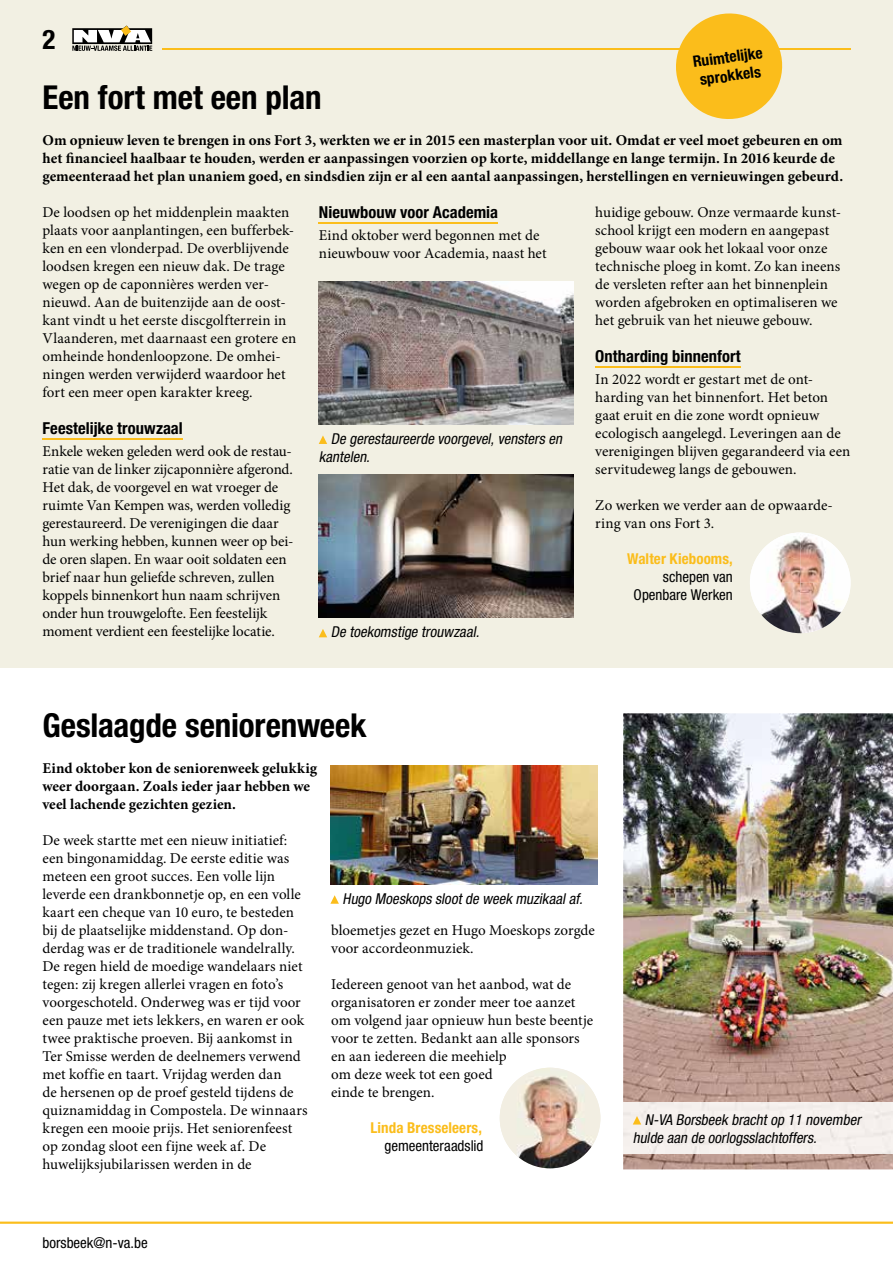
<style>
.page{position:relative;width:893px;height:1263px;background:#fff}
.page>*{position:absolute;margin:0;border:0;box-sizing:border-box;transform-origin:0 0}
.t1{font:700 condensed 33px "Helvetica Neue LT Std";letter-spacing:-.005em;color:#000}
.t2{font:700 condensed 27px "Helvetica Neue LT Std";color:#000}
.t3{font:700 condensed 16.5px "Helvetica Neue LT Std";letter-spacing:.005em;color:#000}
.t4{font:700 condensed 15.6px/18.8px "Helvetica Neue LT Std";color:#000}
.t5{font:15px/18px "Minion Pro";color:#000}
.t6{font:700 15px/18px "Minion Pro";color:#000}
.t7{font:italic condensed 15px/18px "Helvetica Neue LT Std";color:#000}
.t8{font:condensed 15px/18px "Helvetica Neue LT Std";color:#000;text-align:right}
.t9{font:700 condensed 15px "Helvetica Neue LT Std";letter-spacing:.005em;color:#fbbd1b}
</style>
<div class="page">
<div style="left:0;top:0;width:893px;height:668px;background:#f2f0e3"></div>
<hr style="left:43px;top:438px;width:140px;height:1px;background:#fbbd1b">
<hr style="left:319px;top:222px;width:179px;height:1px;background:#fbbd1b">
<hr style="left:595px;top:366px;width:146px;height:1px;background:#fbbd1b">
<img style="left:319px;top:281px;width:254px;height:143px">
<svg style="left:319px;top:435px;width:8px;height:9px"></svg>
<img style="left:319px;top:474px;width:254px;height:144px">
<svg style="left:319px;top:629px;width:8px;height:8px"></svg>
<img style="left:330px;top:765px;width:268px;height:119px">
<svg style="left:330px;top:895px;width:9px;height:9px"></svg>
<img style="left:623px;top:713px;width:270px;height:456px">
<img style="left:750px;top:532px;width:100px;height:101px">
<img style="left:500px;top:1068px;width:100px;height:100px">
<div style="left:623px;top:1103px;width:270px;height:51px;background:#f5f0ed"></div>
<svg style="left:633px;top:1116px;width:8px;height:8px"></svg>
<hr style="left:162px;top:48px;width:688px;height:2px;background:#fbbd1b">
<svg style="left:72px;top:26px;width:80px;height:25px"></svg>
<svg style="left:0;top:1221px;width:893px;height:3px;background:#fbce58"></svg>
<svg style="left:676px;top:13px;width:107px;height:106px"></svg>
<h2 class="t2" style="left:43px;top:23px;width:14px">2</h2>
<p class="t4" style="left:692px;top:52px;width:72px;rotate:-8deg">Ruimtelijke sprokkels</p>
<h1 class="t1" style="left:43px;top:77px;width:281px">Een fort met een plan</h1>
<p class="t6" style="left:43px;top:131px;width:802px">Om opnieuw leven te brengen in ons Fort 3, werkten we er in 2015 een masterplan voor uit. Omdat er veel moet gebeuren en om het nancieel haalbaar te houden, werden er aanpassingen voorzien op korte, middellange en lange termijn. In 2016 keurde de gemeenteraad het plan unaniem goed, en sindsdien zijn er al een aantal aanpassingen, herstellingen en vernieuwingen gebeurd.</p>
<p class="t5" style="left:43px;top:203px;width:255px">De loodsen op het middenplein maakten plaats voor aanplantingen, een bufferbek&shy;ken en een vlonderpad. De overblijvende loodsen kregen een nieuw dak. De trage wegen op de caponnières werden ver&shy;nieuwd. Aan de buitenzijde aan de oost&shy;kant vindt u het eerste discgolfterrein in Vlaanderen, met daarnaast een grotere en omheinde hondenloopzone. De omhei&shy;ningen werden verwijderd waardoor het fort een meer open karakter kreeg.</p>
<p class="t3" style="left:43px;top:418px;width:142px">Feestelijke trouwzaal</p>
<p class="t5" style="left:43px;top:443px;width:252px">Enkele weken geleden werd ook de restau&shy;ratie van de linker zijcaponnière afgerond.<br>Het dak, de voorgevel en wat vroeger de ruimte Van Kempen was, werden volledig gerestaureerd. De verenigingen die daar hun werking hebben, kunnen weer op bei&shy;de oren slapen. En waar ooit soldaten een brief naar hun geliefde schreven, zullen koppels binnenkort hun naam schrijven onder hun trouwgelofte. Een feestelijk moment verdient een feestelijke locatie.</p>
<p class="t5" style="left:595px;top:203px;width:247px">huidige gebouw. Onze vermaarde kunst&shy;school krijgt een modern en aangepast gebouw waar ook het lokaal voor onze technische ploeg in komt. Zo kan ineens de versleten refter aan het binnenplein worden afgebroken en optimaliseren we het gebruik van het nieuwe gebouw.</p>
<p class="t3" style="left:595px;top:346px;width:147px">Ontharding binnenfort</p>
<p class="t5" style="left:595px;top:371px;width:256px">In 2022 wordt er gestart met de ont&shy;harding van het binnenfort. Het beton gaat eruit en die zone wordt opnieuw ecologisch aangelegd. Leveringen aan de verenigingen blijven gegarandeerd via een servitudeweg langs de gebouwen.</p>
<p class="t5" style="left:595px;top:497px;width:239px">Zo werken we verder aan de opwaarde&shy;ring van ons Fort 3.</p>
<p class="t9" style="left:627px;top:550px;width:107px">Walter Kiebooms,</p>
<p class="t8" style="left:634px;top:568px;width:101px">schepen van<br>Openbare Werken</p>
<p class="t3" style="left:319px;top:202px;width:181px">Nieuwbouw voor Academia</p>
<p class="t5" style="left:319px;top:227px;width:229px">Eind oktober werd begonnen met de nieuwbouw voor Academia, naast het</p>
<p class="t7" style="left:319px;top:430px;width:248px;text-indent:12px">De gerestaureerde voorgevel,vensters en kantelen.</p>
<p class="t7" style="left:331px;top:623px;width:153px">De toekomstige trouwzaal.</p>
<h1 class="t1" style="left:43px;top:705px;width:326px">Geslaagde seniorenweek</h1>
<p class="t6" style="left:43px;top:759px;width:276px">Eind oktober kon de seniorenweek gelukkig weer doorgaan. Zoals ieder jaar hebben we veel lachende gezichten gezien.</p>
<p class="t5" style="left:43px;top:831px;width:266px">De week startte met een nieuw initiatief: een bingonamiddag. De eerste editie was meteen een groot succes. Een volle lijn leverde een drankbonnetje op, en een volle kaart een cheque van 10 euro, te besteden bij de plaatselijke middenstand. Op don&shy;derdag was er de traditionele wandelrally.<br>De regen hield de moedige wandelaars niet tegen: zij kregen allerlei vragen en foto’s voorgeschoteld. Onderweg was er tijd voor een pauze met iets lekkers, en waren er ook twee praktische proeven. Bij aankomst in Ter Smisse werden de deelnemers verwend met koffie en taart. Vrijdag werden dan<br>de hersenen op de proef gesteld tijdens de quiznamiddag in Compostela. De winnaars kregen een mooie prijs. Het seniorenfeest op zondag sloot een fijne week af. De huwelijksjubilarissen werden in de</p>
<p class="t7" style="left:342px;top:889px;width:245px">Hugo Moeskops slootde week muzikaalaf.</p>
<p class="t5" style="left:331px;top:921px;width:265px">bloemetjes gezet en Hugo Moeskops zorgde voor accordeonmuziek.</p>
<p class="t5" style="left:331px;top:975px;width:264px">Iedereen genoot van het aanbod, wat de organisatoren er zonder meer toe aanzet om volgend jaar opnieuw hun beste beentje voor te zetten. Bedankt aan alle sponsors en aan iedereen die meehielp<br>om deze week tot een goed<br>einde te brengen.</p>
<p class="t9" style="left:371px;top:1118px;width:113px">Linda Bresseleers,</p>
<p class="t8" style="left:384px;top:1136px;width:101px">gemeenteraadslid</p>
<p class="t8" style="left:43px;top:1234px;width:107px">borsbeek@n-va.be</p>
<p class="t7" style="left:633px;top:1110px;width:233px;text-indent:12px">N-VA Borsbeek brachtop 11 november hulde aan de oorlogsslachtoffers.</p>
</div>
